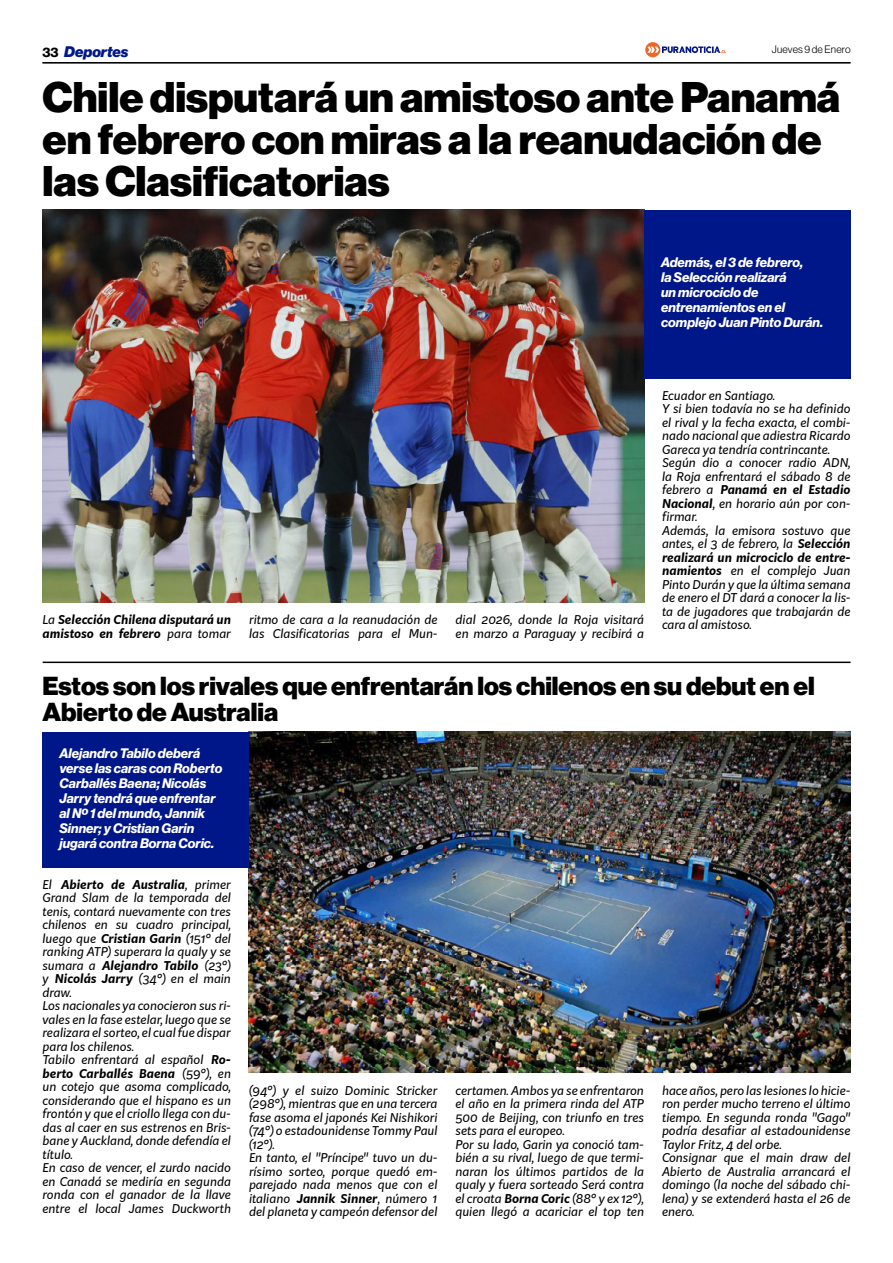
<style>
.page{position:relative;width:893px;height:1263px;background:#fff}
.page>*{position:absolute;margin:0;border:0;box-sizing:border-box;transform-origin:0 0}
.t1{font:900 42px/42px "Neue Haas Display";color:#000}
.t2{font:900 25.5px/25.5px "Neue Haas Display";color:#000}
.t3{font:italic 900 15px "Neue Haas Display";color:#00178a}
.t4{font:italic 700 13.5px/15px "Neue Haas Display";color:#fff}
.t5{font:13.5px "N Haas Grotesk DS Pro 75 Bd";color:#000}
.t6{font:italic 12px/13.5px "Kit Sans";color:#000}
.t7{font:italic 700 12px/13.5px "Kit Sans";color:#000}
.t8{font:10.5px "N Haas Grotesk DS Pro 45 Lt";letter-spacing:.02em;color:#000}
.s1{font-weight:400}
.s2{font-weight:700}
</style>
<div class="page">
<hr style="left:43px;top:62px;width:807px;height:1px;background:#000">
<svg style="left:645px;top:42px;width:81px;height:15px"></svg>
<img style="left:43px;top:210px;width:601px;height:393px">
<hr style="left:43px;top:662px;width:808px;height:1px;background:#000">
<div style="left:644px;top:210px;width:206px;height:168px;background:#00178a"></div>
<img style="left:249px;top:732px;width:601px;height:341px">
<div style="left:43px;top:732px;width:206px;height:135px;background:#00178a"></div>
<p class="t3" style="left:64px;top:43px;width:66px">Deportes</p>
<p class="t8" style="left:772px;top:43px;width:80px">Jueves 9 de Enero</p>
<p class="t5" style="left:43px;top:45px;width:18px">33</p>
<h1 class="t1" style="left:43px;top:77px;width:799px">Chile disputará un amistoso ante Panamá en febrero con miras a la reanudación de las Clasificatorias</h1>
<p class="t4" style="left:661px;top:255px;width:164px">Además, el 3 de febrero,<br>la Selección realizará<br>un microciclo de entrenamientos en el complejo Juan Pinto Durán.</p>
<p class="t7" style="left:43px;top:612px;width:190px"><span class="s1">La</span> Selección Chilena disputará un amistoso en febrero <span class="s1">para tomar</span></p>
<p class="t6" style="left:249px;top:612px;width:190px">ritmo de cara a la reanudación de las Clasificatorias para el Mun-</p>
<p class="t6" style="left:456px;top:612px;width:190px">dial 2026, donde la Roja visitará en marzo a Paraguay y recibirá a</p>
<p class="t6" style="left:662px;top:388px;width:190px">Ecuador en Santiago.<br>Y si bien todavía no se ha definido el rival y la fecha exacta, el combi&shy;nado nacional que adiestra Ricardo<br>Gareca ya tendría contrincante.<br>Según dio a conocer radio ADN, la Roja enfrentará el sábado 8 de febrero a <span class="s2">Panamá en el Estadio<br>Nacional</span>, en horario aún por con&shy;firmar.<br>Además, la emisora sostuvo que antes, el 3 de febrero, la <span class="s2">Selección realizará un microciclo de entre&shy;namientos</span> en el complejo Juan<br>Pinto Durán y que la última semana de enero el DT dará a conocer la lis&shy;ta de jugadores que trabajarán de cara al amistoso.</p>
<h2 class="t2" style="left:42px;top:674px;width:774px">Estos son los rivales que enfrentarán los chilenos en su debut en el<br>Abierto de Australia</h2>
<p class="t4" style="left:60px;top:746px;width:164px">Alejandro Tabilo deberá verse las caras con Roberto<br>Carballés Baena; Nicolás<br>Jarry tendrá que enfrentar al Nº 1 del mundo, Jannik<br>Sinner; y Cristian Garin jugará contra Borna Coric.</p>
<p class="t6" style="left:43px;top:877px;width:190px">El <span class="s2">Abierto de Australia</span>, primer<br>Grand Slam de la temporada del tenis, contará nuevamente con tres chilenos en su cuadro principal, luego que <span class="s2">Cristian Garin</span> (151° del ranking ATP) superara la qualy y se sumara a <span class="s2">Alejandro Tabilo</span> (23°) y <span class="s2">Nicolás Jarry</span> (34°) en el main draw.<br>Los nacionales ya conocieron sus ri&shy;vales en la fase estelar, luego que se realizara el sorteo, el cual fue dispar para los chilenos.<br>Tabilo enfrentará al español <span class="s2">Ro&shy;berto Carballés Baena</span> (59°), en un cotejo que asoma complicado, considerando que el hispano es un frontón y que el criollo llega con du&shy;das al caer en sus estrenos en Bris&shy;bane y Auckland, donde defendía el título.<br>En caso de vencer, el zurdo nacido en Canadá se mediría en segunda ronda con el ganador de la llave entre el local James Duckworth</p>
<p class="t6" style="left:249px;top:1083px;width:190px">(94°) y el suizo Dominic Stricker (298°), mientras que en una tercera fase asoma el japonés Kei Nishikori (74°) o estadounidense Tommy Paul (12°).<br>En tanto, el "Príncipe" tuvo un du&shy;rísimo sorteo, porque quedó em&shy;parejado nada menos que con el italiano <span class="s2">Jannik Sinner</span>, número 1 del planeta y campeón defensor del</p>
<p class="t6" style="left:455px;top:1083px;width:190px">certamen. Ambos ya se enfrentaron el año en la primera rinda del ATP<br>500 de Beijing, con triunfo en tres sets para el europeo.<br>Por su lado, Garin ya conoció tam&shy;bién a su rival, luego de que termi&shy;naran los últimos partidos de la qualy y fuera sorteado Será contra el croata <span class="s2">Borna Coric</span> (88° y ex 12°), quien llegó a acariciar el top ten</p>
<p class="t6" style="left:662px;top:1083px;width:190px">hace años, pero las lesiones lo hicie&shy;ron perder mucho terreno el último tiempo. En segunda ronda "Gago" podría desafiar al estadounidense<br>Taylor Fritz, 4 del orbe.<br>Consignar que el main draw del<br>Abierto de Australia arrancará el domingo (la noche del sábado chi&shy;lena) y se extenderá hasta el 26 de enero.</p>
</div>
